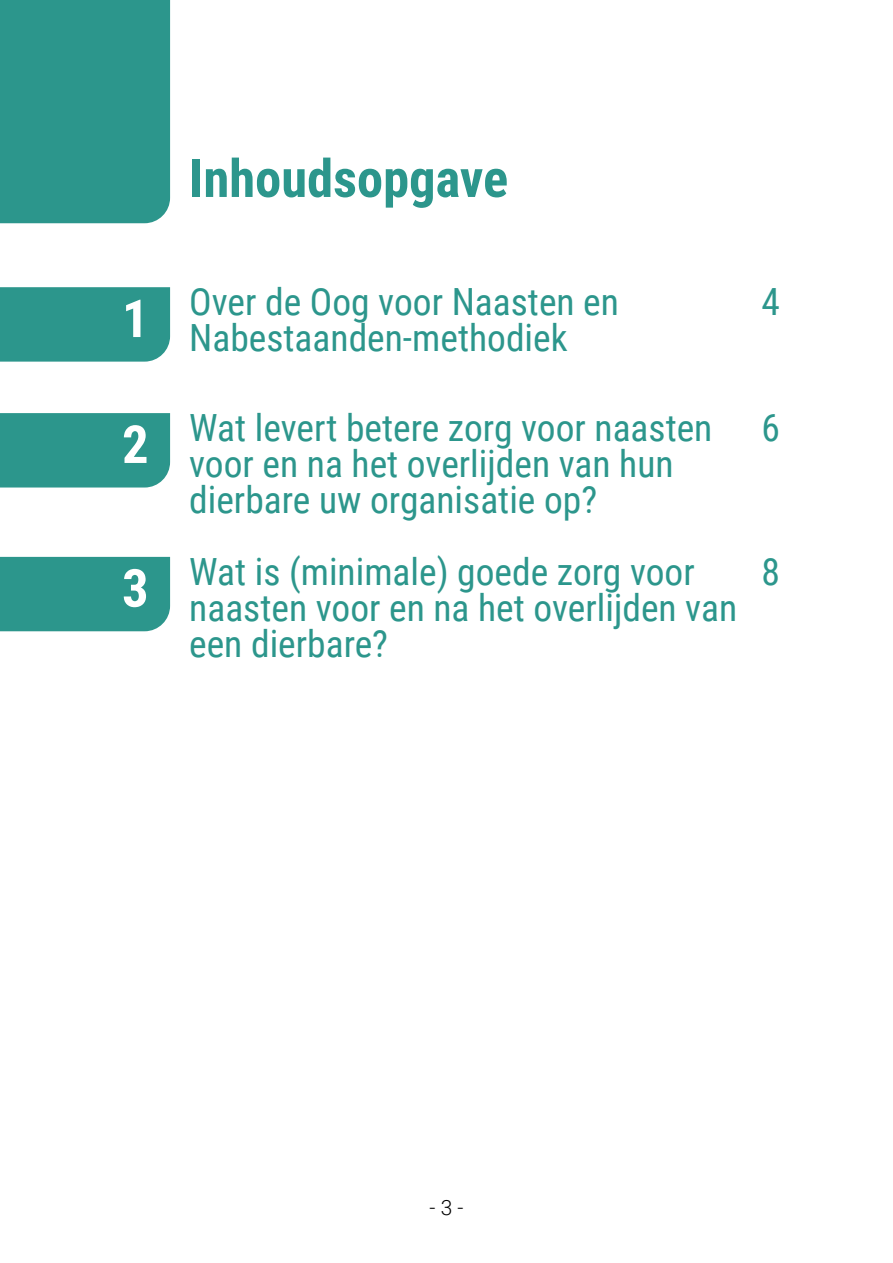
<style>
.page{position:relative;width:893px;height:1263px;background:#fff}
.page>*{position:absolute;margin:0;border:0;box-sizing:border-box;transform-origin:0 0}
.t1{font:700 52.5px "Roboto Condensed";color:#2c968c}
.t2{font:700 52.5px "Roboto Condensed";color:#fff}
.t3{font:37.5px/36px "Roboto Condensed";color:#2c968c}
.t4{font:300 21px "Roboto";color:#000}
</style>
<div class="page">
<div style="left:0;top:0;width:170px;height:223px;background:#2c968c"></div>
<div style="left:0;top:287px;width:170px;height:75px;background:#2c968c"></div>
<div style="left:0;top:413px;width:170px;height:74px;background:#2c968c"></div>
<div style="left:0;top:557px;width:170px;height:74px;background:#2c968c"></div>
<h1 class="t2" style="left:122px;top:282px;width:28px">1</h1>
<h1 class="t2" style="left:122px;top:407px;width:28px">2</h1>
<h1 class="t2" style="left:122px;top:551px;width:28px">3</h1>
<h1 class="t1" style="left:189px;top:141px;width:320px">Inhoudsopgave</h1>
<p class="t3" style="left:189px;top:283px;width:431px">Over de Oog voor Naasten en<br>Nabestaanden-methodiek</p>
<p class="t3" style="left:189px;top:408px;width:525px">Wat levert betere zorg voor naasten voor en na het overlijden van hun dierbare uw organisatie op?</p>
<p class="t3" style="left:189px;top:552px;width:549px">Wat is (minimale) goede zorg voor naasten voor en na het overlijden van een dierbare?</p>
<p class="t3" style="left:761px;top:283px;width:20px">4</p>
<p class="t3" style="left:761px;top:408px;width:20px">6</p>
<p class="t3" style="left:761px;top:552px;width:20px">8</p>
<p class="t4" style="left:430px;top:1192px;width:35px">- 3 -</p>
</div>
